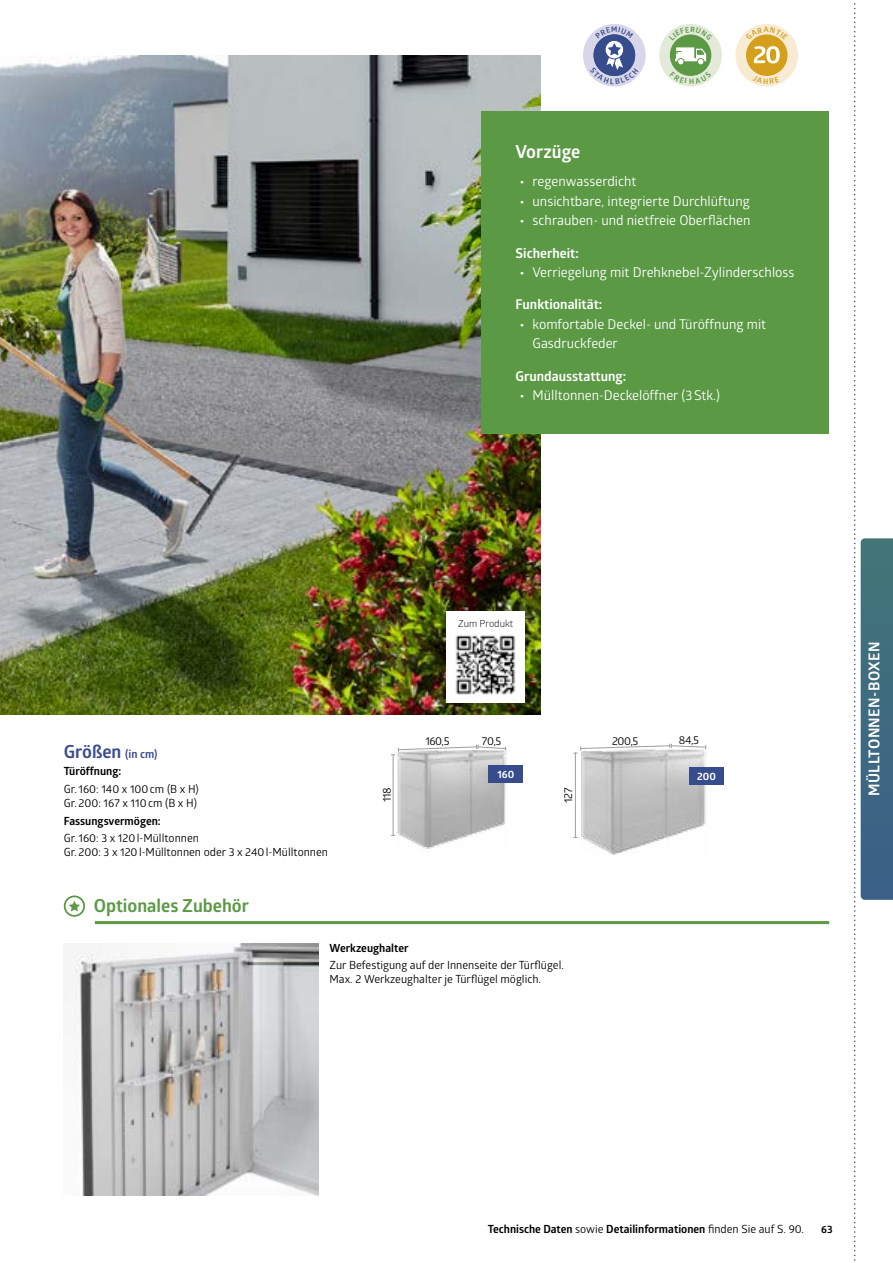
<style>
.page{position:relative;width:893px;height:1263px;background:#fff}
.page>*{position:absolute;margin:0;border:0;box-sizing:border-box;transform-origin:0 0}
.t1{font:700 18px "Glober";color:#5b9945}
.t2{font:700 18px "Glober";color:#3d4c8d}
.t3{font:700 18px "Glober";color:#fff}
.t4{font:700 15px "Glober";letter-spacing:.03em;color:#fff}
.t5{font:13.5px/19.5px "Glober";color:#fff}
.t6{font:700 13.5px "Glober";color:#fff}
.t7{font:11.25px/13.5px "Glober";color:#000}
.t8{font:700 11.25px "Glober";color:#000}
.t9{font:700 10.5px "Glober";color:#fff}
.t10{font:700 10.5px "Glober";color:#000}
.t11{font:9.75px "Glober";color:#000}
.s1{font-weight:700}
.s2{font-size:11.25px}
.s3{font-weight:400}
</style>
<div class="page">
<svg style="left:854px;top:3px;width:39px;height:1258px"></svg>
<svg style="left:64px;top:895px;width:21px;height:22px"></svg>
<hr style="left:95px;top:921px;width:734px;height:3px;background:#5b9945">
<div style="left:735px;top:24px;width:63px;height:63px;background:#f8ebd4;border-radius:50%"></div>
<div style="left:746px;top:34px;width:41px;height:42px;background:#d4a01c;border-radius:50%"></div>
<svg style="left:754px;top:46px;width:26px;height:17px"></svg>
<div style="left:659px;top:24px;width:63px;height:63px;background:#e3eada;border-radius:50%"></div>
<div style="left:670px;top:34px;width:41px;height:42px;background:#5b9945;border-radius:50%"></div>
<div style="left:583px;top:24px;width:63px;height:63px;background:#d7d7e9;border-radius:50%"></div>
<img style="left:0;top:55px;width:540px;height:659px">
<div style="left:446px;top:611px;width:79px;height:91px;background:#fff"></div>
<img style="left:64px;top:943px;width:255px;height:252px">
<div style="left:482px;top:111px;width:347px;height:323px;background:#5b9945"></div>
<img style="left:397px;top:751px;width:110px;height:98px">
<hr style="left:393px;top:755px;width:1px;height:80px;background:#9d9d9c">
<div style="left:489px;top:765px;width:34px;height:17px;background:#374c8d"></div>
<svg style="left:391px;top:745px;width:115px;height:10px"></svg>
<img style="left:579px;top:752px;width:128px;height:103px">
<hr style="left:575px;top:753px;width:1px;height:84px;background:#9d9d9c">
<div style="left:690px;top:767px;width:34px;height:17px;background:#374c8d"></div>
<svg style="left:574px;top:744px;width:132px;height:10px"></svg>
<img style="left:455px;top:635px;width:61px;height:60px">
<svg style="left:745px;top:27px;width:43px;height:13px"></svg>
<svg style="left:671px;top:27px;width:39px;height:13px"></svg>
<svg style="left:670px;top:46px;width:42px;height:38px"></svg>
<svg style="left:590px;top:27px;width:48px;height:57px"></svg>
<h1 class="t3" style="left:516px;top:139px;width:66px">Vorzüge</h1>
<p class="t5" style="left:520px;top:171px;width:118px"><span class="s1">•</span> regenwasserdicht</p>
<p class="t5" style="left:520px;top:191px;width:231px"><span class="s1">•</span> unsichtbare, integrierte Durchlüftung</p>
<p class="t5" style="left:520px;top:210px;width:232px"><span class="s1">•</span> schrauben- und nietfreie Oberflächen</p>
<p class="t6" style="left:516px;top:243px;width:65px">Sicherheit:</p>
<p class="t5" style="left:520px;top:262px;width:276px"><span class="s1">•</span> Verriegelung mit Drehknebel-Zylinderschloss</p>
<p class="t6" style="left:516px;top:295px;width:88px">Funktionalität:</p>
<p class="t5" style="left:533px;top:314px;width:235px;text-indent:-13px"><span class="s1">•</span> komfortable Deckel- und Türöffnung mit<br>Gasdruckfeder</p>
<p class="t6" style="left:516px;top:366px;width:112px">Grundausstattung:</p>
<p class="t5" style="left:520px;top:385px;width:202px"><span class="s1">•</span> Mülltonnen-Deckelöffner (3Stk.)</p>
<p class="t11" style="left:458px;top:615px;width:57px">Zum Produkt</p>
<p class="t11" style="left:458px;top:617px;width:57px">Zum Produkt</p>
<h1 class="t2" style="left:64px;top:738px;width:95px">Größen <span class="s2">(in cm)</span></h1>
<p class="t8" style="left:64px;top:763px;width:59px">Türöffnung:</p>
<p class="t7" style="left:64px;top:782px;width:137px">Gr. 160: 140 x 100cm (B x H)<br>Gr.200: 167 x 110cm (B x H)</p>
<p class="t8" style="left:64px;top:813px;width:98px">Fassungsvermögen:</p>
<p class="t7" style="left:64px;top:831px;width:266px">Gr. 160: 3 x 120l-Mülltonnen<br>Gr.200: 3 x 120l-Mülltonnen oder 3 x 240l-Mülltonnen</p>
<h1 class="t1" style="left:94px;top:892px;width:157px">Optionales Zubehör</h1>
<p class="t7" style="left:380px;top:802px;width:16px;rotate:-90deg">118</p>
<p class="t7" style="left:425px;top:733px;width:26px">160,5</p>
<p class="t7" style="left:482px;top:734px;width:21px">70,5</p>
<p class="t9" style="left:497px;top:766px;width:18px">160</p>
<p class="t7" style="left:561px;top:803px;width:17px;rotate:-90deg">127</p>
<p class="t8" style="left:330px;top:940px;width:81px">Werkzeughalter</p>
<p class="t7" style="left:330px;top:958px;width:236px">Zur Befestigung auf der Innenseite der Türflügel.<br>Max. 2 Werkzeughalter je Türflügel möglich.</p>
<p class="t7" style="left:612px;top:733px;width:28px">200,5</p>
<p class="t7" style="left:679px;top:732px;width:22px">84,5</p>
<p class="t9" style="left:697px;top:768px;width:20px">200</p>
<h2 class="t4" style="left:863px;top:796px;width:153px;rotate:-90deg">Mülltonnen-Boxen</h2>
<p class="t8" style="left:488px;top:1221px;width:318px">Technische Daten <span class="s3">sowie</span> Detailinformationen <span class="s3">finden Sie auf S. 90.</span></p>
<p class="t10" style="left:821px;top:1221px;width:13px">63</p>
</div>
